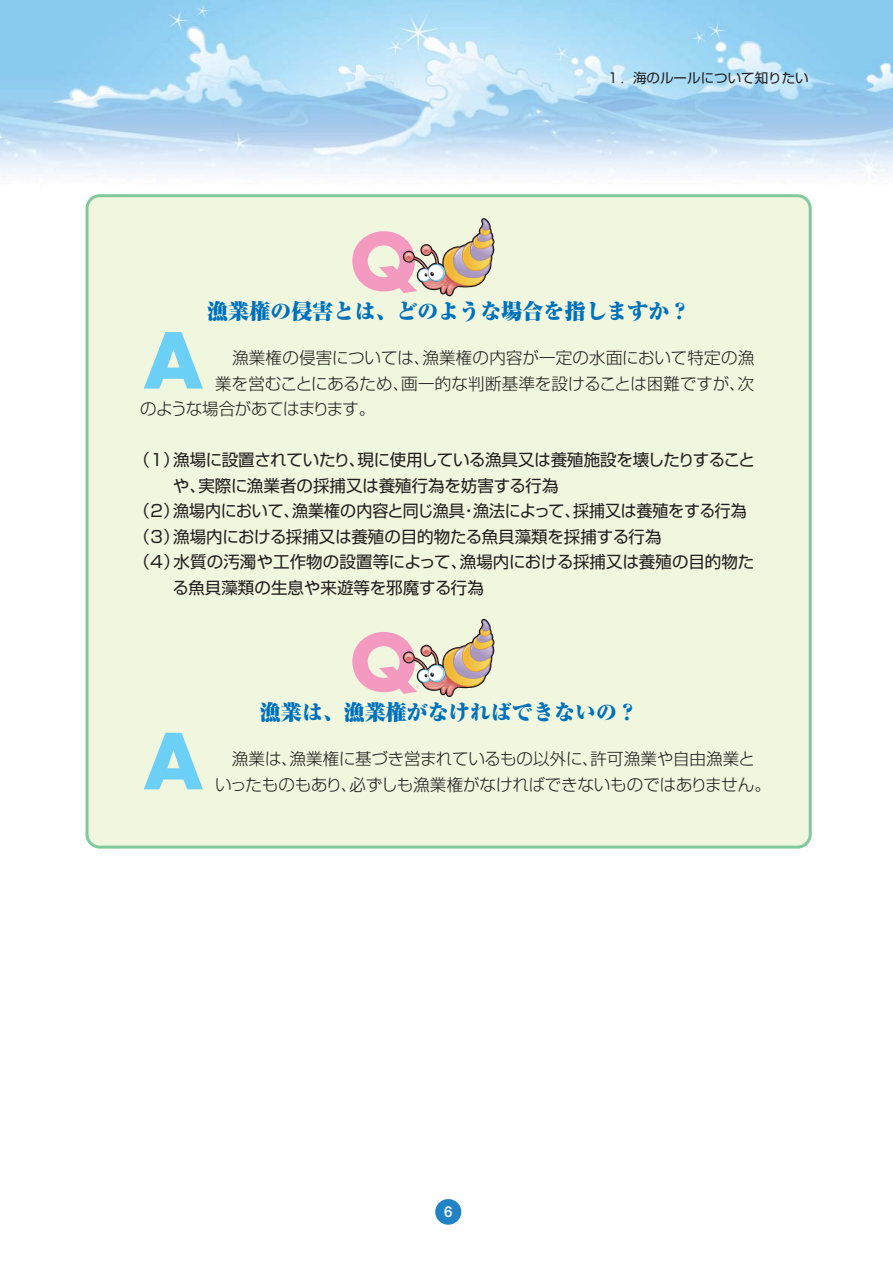
<style>
.page{position:relative;width:893px;height:1263px;background:#fff}
.page>*{position:absolute;margin:0;border:0;box-sizing:border-box;transform-origin:0 0}
.t1{font:900 21px "Ryumin";color:#0071bc}
.t2{font:16.5px "Shin Go";letter-spacing:-.005em;color:#231f20}
.t3{font:300 16.5px/25.5px "Shin Go";letter-spacing:-.005em;color:#231f20}
.t4{font:16.5px "Shin Go";letter-spacing:-.025em;color:#231f20}
.t5{font:300 16.5px "Shin Go";letter-spacing:.015em;color:#231f20}
.t6{font:300 16.5px "Shin Go";letter-spacing:-.035em;color:#231f20}
.t7{font:700 15px "Futo Go B101";color:#fff}
.t8{font:13.5px "Shin Go";color:#231f20}
</style>
<div class="page">
<img style="left:0;top:0;width:892px;height:179px">
<div style="left:435px;top:1199px;width:26px;height:26px;background:#2183c6;border-radius:50%"></div>
<div style="left:85px;top:194px;width:726px;height:655px;background:#f1f6de;border:3px solid #81c99c;border-radius:13px"></div>
<svg style="left:144px;top:332px;width:59px;height:57px"></svg>
<svg style="left:352px;top:218px;width:143px;height:78px"></svg>
<svg style="left:144px;top:733px;width:59px;height:56px"></svg>
<svg style="left:352px;top:619px;width:143px;height:78px"></svg>
<p class="t8" style="left:606px;top:73px;width:204px">１．海のルールについて知りたい</p>
<p class="t1" style="left:207px;top:304px;width:484px">漁業権の侵害とは、どのような場合を指しますか？</p>
<p class="t5" style="left:215px;top:352px;width:540px">　漁業権の侵害については、漁業権の内容が一定の水面において特定の漁</p>
<p class="t3" style="left:215px;top:373px;width:540px">業を営むことにあるため、画一的な判断基準を設けることは困難ですが、次</p>
<p class="t6" style="left:140px;top:403px;width:236px">のような場合があてはまります。</p>
<p class="t4" style="left:133px;top:454px;width:623px">（1）漁場に設置されていたり、現に使用している漁具又は養殖施設を壊したりすること</p>
<p class="t2" style="left:140px;top:480px;width:420px">　　や、実際に漁業者の採捕又は養殖行為を妨害する行為</p>
<p class="t2" style="left:133px;top:505px;width:615px">（2）漁場内において、漁業権の内容と同じ漁具・漁法によって、採捕又は養殖をする行為</p>
<p class="t2" style="left:133px;top:531px;width:529px">（3）漁場内における採捕又は養殖の目的物たる魚貝藻類を採捕する行為</p>
<p class="t2" style="left:133px;top:556px;width:622px">（4）水質の汚濁や工作物の設置等によって、漁場内における採捕又は養殖の目的物た</p>
<p class="t2" style="left:140px;top:582px;width:345px">　　る魚貝藻類の生息や来遊等を邪魔する行為</p>
<p class="t1" style="left:260px;top:705px;width:379px">漁業は、漁業権がなければできないの？</p>
<p class="t3" style="left:215px;top:749px;width:557px">　漁業は、漁業権に基づき営まれているもの以外に、許可漁業や自由漁業といったものもあり、必ずしも漁業権がなければできないものではありません。</p>
<p class="t7" style="left:444px;top:1206px;width:10px">6</p>
</div>
